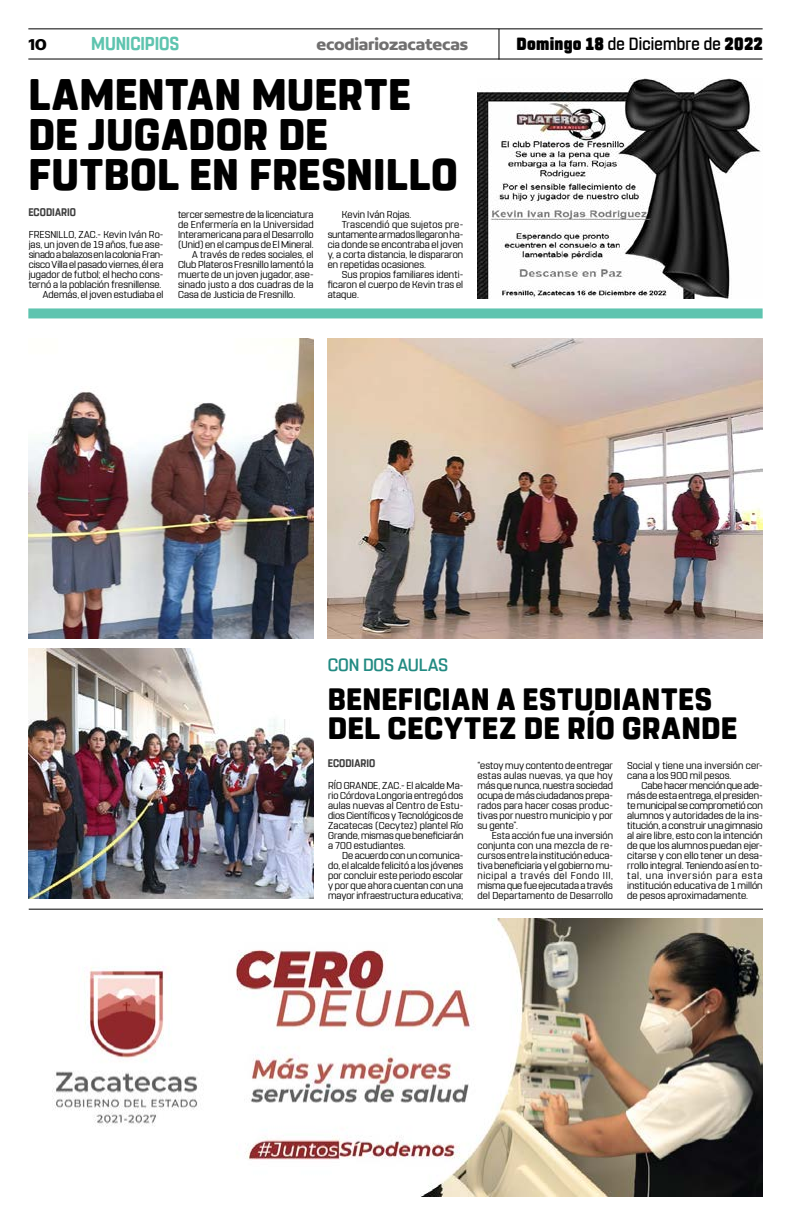
<style>
.page{position:relative;width:791px;height:1225px;background:#fff}
.page>*{position:absolute;margin:0;border:0;box-sizing:border-box;transform-origin:0 0}
.t1{font:800 44px/40px "Rohn Rounded";letter-spacing:.01em;color:#000;scale:.96 1}
.t2{font:800 30.8px/29px "Rohn Rounded";letter-spacing:.015em;color:#000}
.t3{font:700 18.6px "Rohn Rounded";letter-spacing:-.01em;color:#5ec4af;scale:.91 1}
.t4{font:900 17.6px "Rohn Rounded";letter-spacing:.015em;color:#000;scale:.91 1}
.t5{font:500 17.6px "Rohn Rounded";letter-spacing:-.005em;color:#218a82}
.t6{font:700 16.9px "Concord";letter-spacing:-.01em;color:#706f6f}
.t7{font:700 16.9px "Concord";color:#000}
.t8{font:700 11px "Rohn Rounded";letter-spacing:.005em;color:#3d3d3d;scale:.91 1}
.t9{font:10px/10px "Rohn Rounded";letter-spacing:.005em;color:#000;text-align:justify}
.t10{font:10px "Rohn Rounded";letter-spacing:.025em;color:#000}
.s1{font-weight:500}
</style>
<div class="page">
<hr style="left:28px;top:28px;width:735px;height:1px;background:#000">
<hr style="left:28px;top:59px;width:735px;height:1px;background:#000">
<hr style="left:498px;top:29px;width:1px;height:31px;background:#000">
<div style="left:28px;top:308px;width:735px;height:10px;background:#5ec4af"></div>
<img style="left:52px;top:918px;width:711px;height:278px">
<hr style="left:29px;top:908px;width:734px;height:1px;background:#000">
<img style="left:477px;top:78px;width:284px;height:220px">
<img style="left:328px;top:338px;width:434px;height:300px">
<img style="left:28px;top:648px;width:286px;height:250px">
<img style="left:28px;top:338px;width:285px;height:300px">
<h3 class="t7" style="left:28px;top:34px;width:20px">10</h3>
<h3 class="t3" style="left:91px;top:32px;width:98px">MUNICIPIOS</h3>
<h3 class="t6" style="left:316px;top:34px;width:153px">ecodiariozacatecas</h3>
<h3 class="t4" style="left:516px;top:33px;width:272px">Domingo 18 <span class="s1">de Diciembre de</span> 2022</h3>
<h1 class="t1" style="left:28px;top:75px;width:449px">LAMENTAN MUERTE<br>DE JUGADOR DE<br>FUTBOL EN FRESNILLO</h1>
<p class="t8" style="left:28px;top:206px;width:54px">ECODIARIO</p>
<p class="t9" style="left:178px;top:210px;width:137px">tercer semestre de la licenciatura</p>
<p class="t9" style="left:178px;top:220px;width:137px">de Enfermería en la Universidad</p>
<p class="t9" style="left:178px;top:230px;width:137px">Interamericana para el Desarrollo</p>
<p class="t9" style="left:178px;top:240px;width:137px">(Unid) en el campus de El Mineral.</p>
<p class="t9" style="left:192px;top:250px;width:123px">A través de redes sociales, el</p>
<p class="t9" style="left:178px;top:260px;width:137px">Club Plateros Fresnillo lamentó la</p>
<p class="t9" style="left:178px;top:270px;width:137px">muerte de un joven jugador, ase-</p>
<p class="t9" style="left:178px;top:280px;width:137px">sinado justo a dos cuadras de la</p>
<p class="t9" style="left:178px;top:290px;width:119px">Casa de Justicia de Fresnillo.</p>
<p class="t9" style="left:29px;top:230px;width:136px;text-align:right">FRESNILLO, ZAC.- Kevin Iván Ro&shy;jas, un joven de 19 años, fue ase&shy;sinado a balazos en la colonia Fran&shy;cisco Villa el pasado viernes, él era jugador de futbol; el hecho cons&shy;ternó a la población fresnillense.<br>Además, el joven estudiaba el</p>
<p class="t9" style="left:342px;top:210px;width:71px">Kevin Iván Rojas.</p>
<p class="t10" style="left:342px;top:219px;width:123px">Trascendió que sujetos pre-</p>
<p class="t9" style="left:328px;top:230px;width:137px">suntamente armados llegaron ha-</p>
<p class="t9" style="left:328px;top:240px;width:137px">cia donde se encontraba el joven</p>
<p class="t9" style="left:328px;top:250px;width:137px">y, a corta distancia, le dispararon</p>
<p class="t9" style="left:328px;top:260px;width:100px">en repetidas ocasiones.</p>
<p class="t9" style="left:342px;top:270px;width:123px">Sus propios familiares identi-</p>
<p class="t9" style="left:328px;top:280px;width:137px">ficaron el cuerpo de Kevin tras el</p>
<p class="t9" style="left:328px;top:290px;width:33px">ataque.</p>
<h3 class="t5" style="left:328px;top:655px;width:122px">CON DOS AULAS</h3>
<h2 class="t2" style="left:328px;top:685px;width:411px">BENEFICIAN A ESTUDIANTES<br>DEL CECYTEZ DE RÍO GRANDE</h2>
<p class="t8" style="left:328px;top:756px;width:54px">ECODIARIO</p>
<p class="t9" style="left:328px;top:780px;width:137px">RÍO GRANDE, ZAC.- El alcalde Ma&shy;rio Córdova Longoria entregó dos aulas nuevas al Centro de Estu&shy;dios Científicos y Tecnológicos de Zacatecas (Cecytez) plantel Río Grande, mismas que beneficiarán a 700 estudiantes.</p>
<p class="t9" style="left:328px;top:850px;width:137px;text-indent:14px">De acuerdo con un comunica&shy;do, el alcalde felicitó a los jóvenes por concluir este periodo escolar y por que ahora cuentan con una mayor infraestructura educativa;</p>
<p class="t9" style="left:477px;top:760px;width:137px">“estoy muy contento de entregar estas aulas nuevas, ya que hoy más que nunca, nuestra sociedad ocupa de más ciudadanos prepa&shy;rados para hacer cosas produc&shy;tivas por nuestro municipio y por su gente”.</p>
<p class="t9" style="left:477px;top:830px;width:137px;text-indent:14px">Esta acción fue una inversión conjunta con una mezcla de re&shy;cursos entre la institución educa&shy;tiva beneficiaria y el gobierno mu&shy;nicipal a través del Fondo III, misma que fue ejecutada a través del Departamento de Desarrollo</p>
<p class="t9" style="left:627px;top:760px;width:137px">Social y tiene una inversión cer&shy;cana a los 900 mil pesos.</p>
<p class="t9" style="left:627px;top:780px;width:137px;text-indent:14px">Cabe hacer mención que ade&shy;más de esta entrega, el presiden&shy;te municipal se comprometió con alumnos y autoridades de la ins&shy;titución, a construir una gimnasio al aire libre, esto con la intención de que los alumnos puedan ejer&shy;citarse y con ello tener un desa&shy;rrollo integral. Teniendo así en to&shy;tal, una inversión para esta institución educativa de 1 millón de pesos aproximadamente.</p>
</div>
